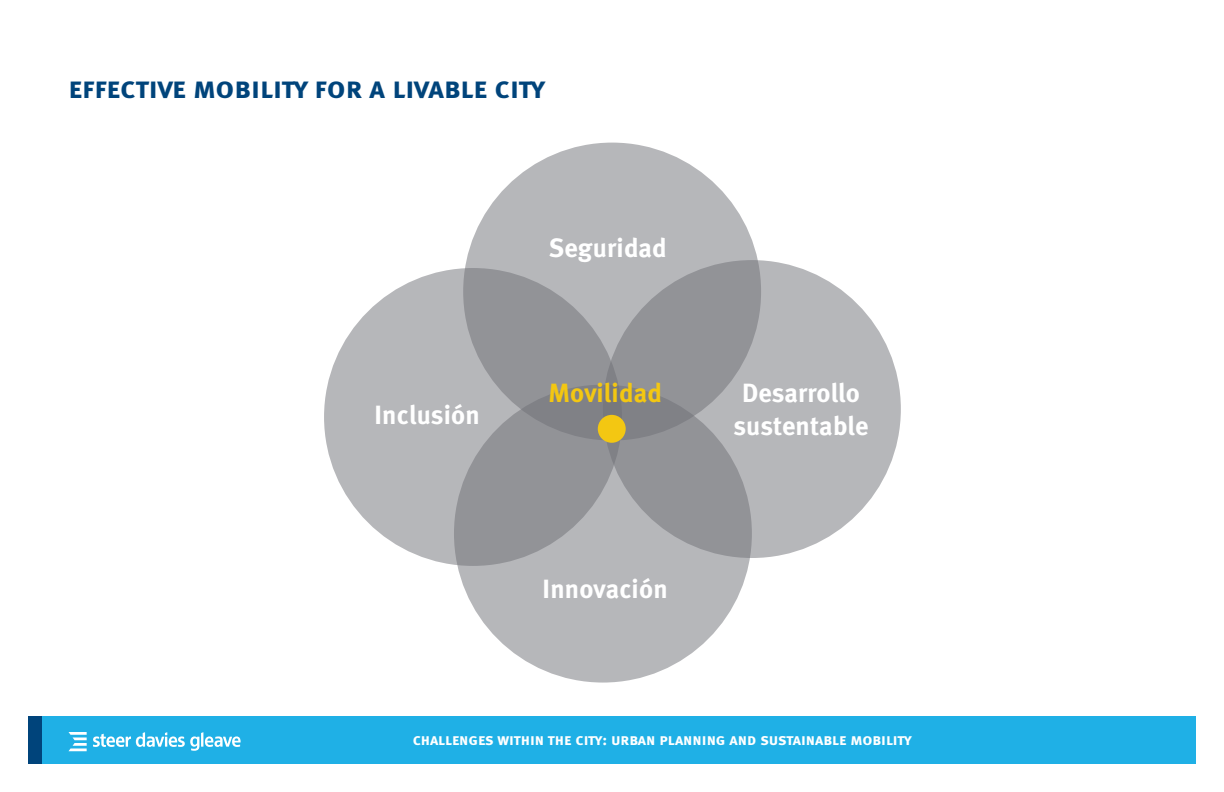
<style>
.page{position:relative;width:1224px;height:792px;background:#fff}
.page>*{position:absolute;margin:0;border:0;box-sizing:border-box;transform-origin:0 0}
.t1{font:30px "Meta Bold Caps";color:#00447b}
.t2{font:700 26.4px/32.6px "Meta";letter-spacing:.005em;color:#fff;text-align:center}
.t3{font:700 26.4px "Meta";letter-spacing:.005em;color:#f3c712}
.t4{font:16px "Meta Bold Caps";color:#fff}
</style>
<div class="page">
<div style="left:42px;top:716px;width:1154px;height:48px;background:#1fb0e6"></div>
<svg style="left:69px;top:732px;width:18px;height:19px"></svg>
<svg style="left:93px;top:732px;width:148px;height:19px"></svg>
<div style="left:28px;top:716px;width:14px;height:48px;background:#00447b"></div>
<div style="left:463px;top:143px;width:298px;height:298px;background:#b6b7ba;border-radius:50%"></div>
<div style="left:454px;top:385px;width:298px;height:298px;background:#b6b7ba;border-radius:50%"></div>
<svg style="left:603px;top:260px;width:298px;height:298px;background:#a5a6a9"></svg>
<svg style="left:324px;top:268px;width:298px;height:298px;background:#a3a4a7"></svg>
<div style="left:598px;top:415px;width:28px;height:28px;background:#f3c712;border-radius:50%"></div>
<h1 class="t1" style="left:69px;top:68px;width:478px">effective mobility for a livable city</h1>
<h2 class="t2" style="left:375px;top:398px;width:107px">Inclusión</h2>
<h2 class="t2" style="left:549px;top:230px;width:120px">Seguridad</h2>
<h2 class="t3" style="left:548px;top:377px;width:115px">Movilidad</h2>
<h2 class="t2" style="left:543px;top:572px;width:127px">Innovación</h2>
<h2 class="t2" style="left:733px;top:376px;width:137px">Desarrollo sustentable</h2>
<p class="t4" style="left:413px;top:729px;width:500px">challenges within the city: urban planning and sustainable mobility</p>
</div>
